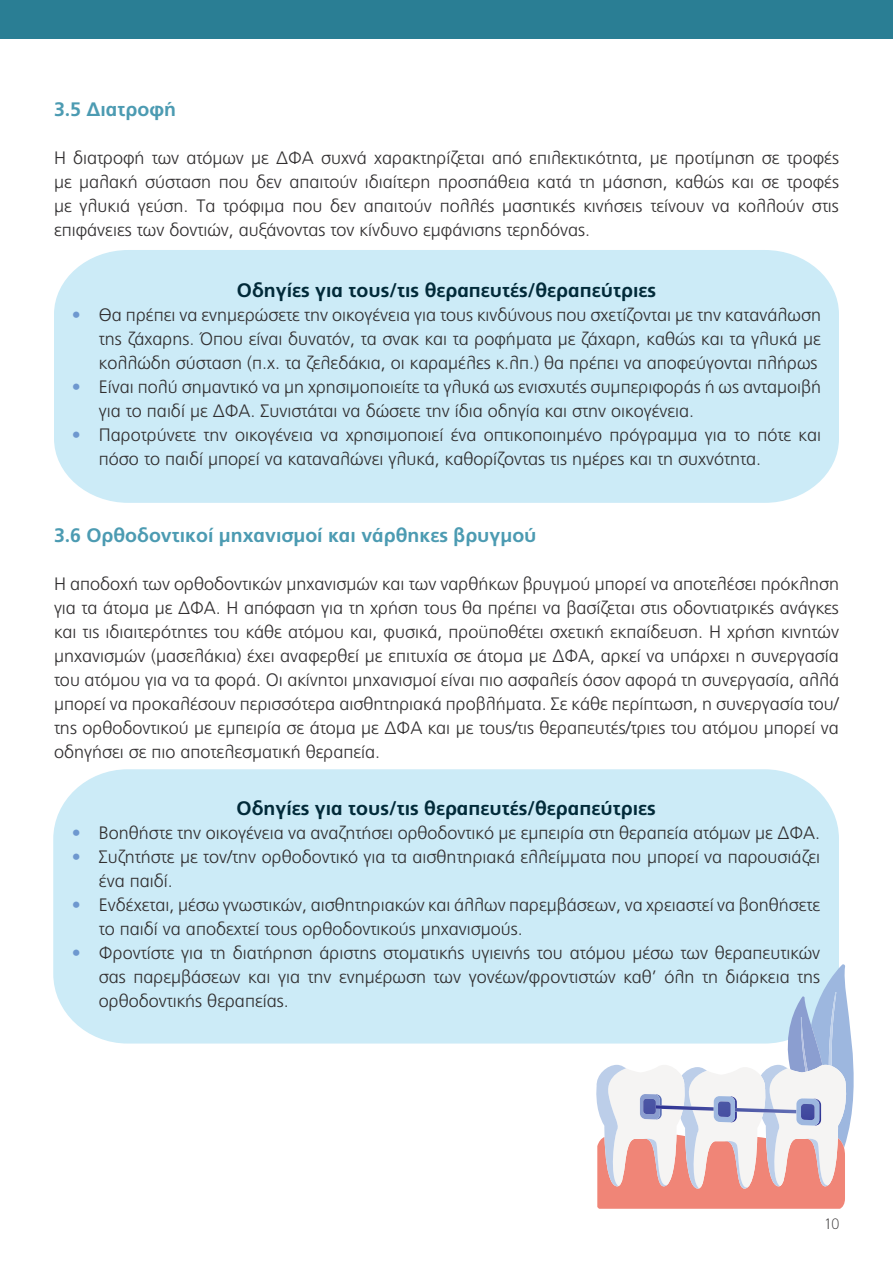
<style>
.page{position:relative;width:893px;height:1263px;background:#fff}
.page>*{position:absolute;margin:0;border:0;box-sizing:border-box;transform-origin:0 0}
.t1{font:700 19.5px "PF Catalog";color:#012a39}
.t2{font:700 19.5px "PF Catalog";color:#4c9bb2}
.t3{font:300 18px/24px "PF Catalog";color:#312f30;text-align:justify}
.t4{font:100 15px "PF Catalog";color:#312f30}
.s1{font-weight:400;color:#6e98cf}
.s2{color:#6e98cf}
</style>
<div class="page">
<div style="left:54px;top:250px;width:785px;height:253px;background:#ccebf7"></div>
<div style="left:53px;top:769px;width:786px;height:274px;background:#ccebf7;border-radius:72px"></div>
<hr style="left:892px;top:0;width:1px;height:85px;background:#2a7e94">
<div style="left:0;top:0;width:893px;height:38px;background:#2a7e94"></div>
<svg style="left:594px;top:964px;width:260px;height:245px"></svg>
<p class="t2" style="left:54px;top:97px;width:124px">3.5 Διατροφή</p>
<p class="t3" style="left:54px;top:146px;width:786px">Η διατροφή των ατόμων με ΔΦΑ συχνά χαρακτηρίζεται από επιλεκτικότητα, με προτίμηση σε τροφές με μαλακή σύσταση που δεν απαιτούν ιδιαίτερη προσπάθεια κατά τη μάσηση, καθώς και σε τροφές με γλυκιά γεύση. Τα τρόφιμα που δεν απαιτούν πολλές μασητικές κινήσεις τείνουν να κολλούν στις επιφάνειες των δοντιών, αυξάνοντας τον κίνδυνο εμφάνισης τερηδόνας.</p>
<p class="t1" style="left:237px;top:279px;width:421px">Οδηγίες για τους/τις θεραπευτές/θεραπεύτριες</p>
<p class="t3" style="left:99px;top:303px;width:723px;text-indent:-27px"><span class="s1">•</span> Θα πρέπει να ενημερώσετε την οικογένεια για τους κινδύνους που σχετίζονται με την κατανάλωση της ζάχαρης. Όπου είναι δυνατόν, τα σνακ και τα ροφήματα με ζάχαρη, καθώς και τα γλυκά με κολλώδη σύσταση (π.χ. τα ζελεδάκια, οι καραμέλες κ.λπ.) θα πρέπει να αποφεύγονται πλήρως</p>
<p class="t3" style="left:99px;top:375px;width:724px;text-indent:-27px"><span class="s2">•</span> Είναι πολύ σημαντικό να μη χρησιμοποιείτε τα γλυκά ως ενισχυτές συμπεριφοράς ή ως ανταμοιβή για το παιδί με ΔΦΑ. Συνιστάται να δώσετε την ίδια οδηγία και στην οικογένεια.</p>
<p class="t3" style="left:99px;top:423px;width:724px;text-indent:-27px"><span class="s2">•</span> Παροτρύνετε την οικογένεια να χρησιμοποιεί ένα οπτικοποιημένο πρόγραμμα για το πότε και πόσο το παιδί μπορεί να καταναλώνει γλυκά, καθορίζοντας τις ημέρες και τη συχνότητα.</p>
<p class="t2" style="left:54px;top:523px;width:484px">3.6 Ορθοδοντικοί μηχανισμοί και νάρθηκες βρυγμού</p>
<p class="t3" style="left:54px;top:572px;width:786px">Η αποδοχή των ορθοδοντικών μηχανισμών και των ναρθήκων βρυγμού μπορεί να αποτελέσει πρόκληση για τα άτομα με ΔΦΑ. Η απόφαση για τη χρήση τους θα πρέπει να βασίζεται στις οδοντιατρικές ανάγκες και τις ιδιαιτερότητες του κάθε ατόμου και, φυσικά, προϋποθέτει σχετική εκπαίδευση. Η χρήση κινητών μηχανισμών (μασελάκια) έχει αναφερθεί με επιτυχία σε άτομα με ΔΦΑ, αρκεί να υπάρχει η συνεργασία του ατόμου για να τα φορά. Οι ακίνητοι μηχανισμοί είναι πιο ασφαλείς όσον αφορά τη συνεργασία, αλλά μπορεί να προκαλέσουν περισσότερα αισθητηριακά προβλήματα. Σε κάθε περίπτωση, η συνεργασία του/ της ορθοδοντικού με εμπειρία σε άτομα με ΔΦΑ και με τους/τις θεραπευτές/τριες του ατόμου μπορεί να οδηγήσει σε πιο αποτελεσματική θεραπεία.</p>
<p class="t1" style="left:236px;top:796px;width:421px">Οδηγίες για τους/τις θεραπευτές/θεραπεύτριες</p>
<p class="t3" style="left:72px;top:821px;width:750px"><span class="s1">•</span> Βοηθήστε την οικογένεια να αναζητήσει ορθοδοντικό με εμπειρία στη θεραπεία ατόμων με ΔΦΑ.</p>
<p class="t3" style="left:99px;top:845px;width:723px;text-indent:-27px"><span class="s2">•</span> Συζητήστε με τον/την ορθοδοντικό για τα αισθητηριακά ελλείμματα που μπορεί να παρουσιάζει ένα παιδί.</p>
<p class="t3" style="left:99px;top:893px;width:723px;text-indent:-27px"><span class="s2">•</span> Ενδέχεται, μέσω γνωστικών, αισθητηριακών και άλλων παρεμβάσεων, να χρειαστεί να βοηθήσετε το παιδί να αποδεχτεί τους ορθοδοντικούς μηχανισμούς.</p>
<p class="t3" style="left:99px;top:941px;width:723px;text-indent:-27px"><span class="s2">•</span> Φροντίστε για τη διατήρηση άριστης στοματικής υγιεινής του ατόμου μέσω των θεραπευτικών σας παρεμβάσεων και για την ενημέρωση των γονέων/φροντιστών καθ’ όλη τη διάρκεια της ορθοδοντικής θεραπείας.</p>
<p class="t4" style="left:824px;top:1216px;width:16px">10</p>
</div>
